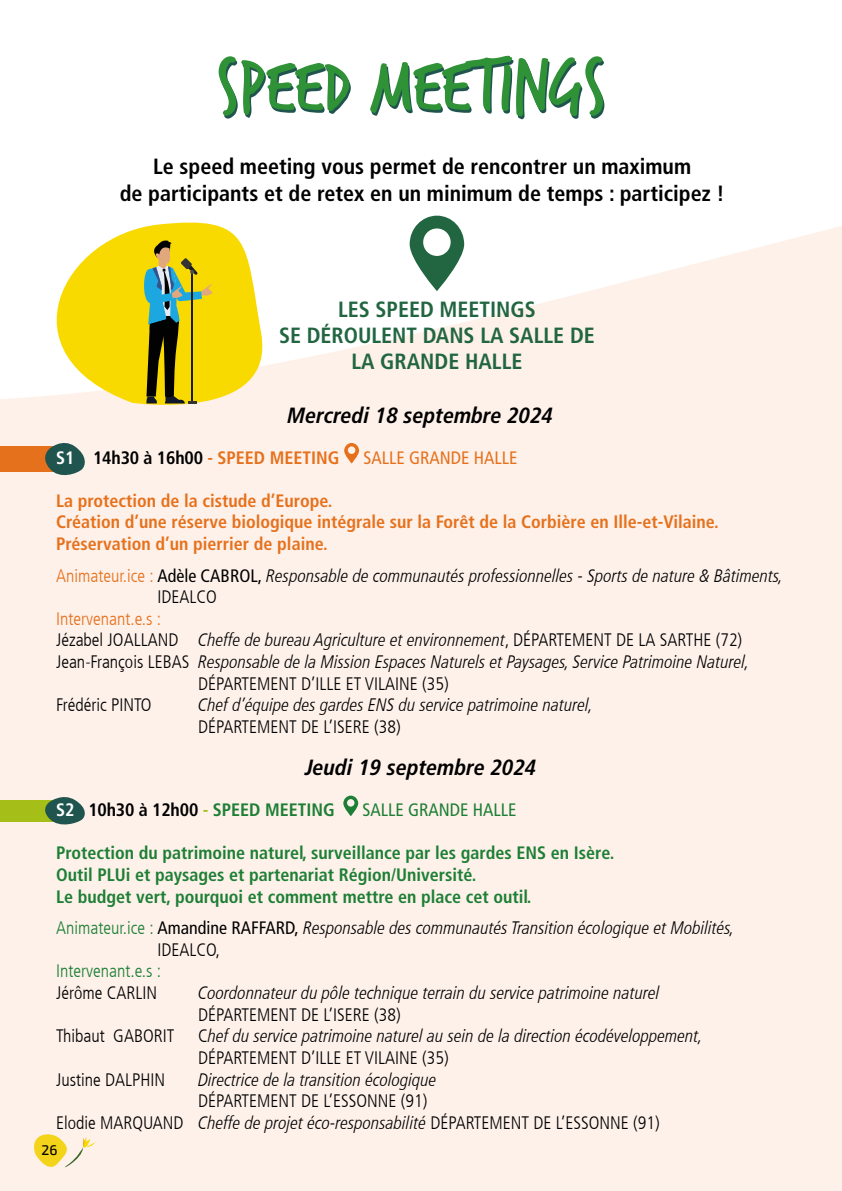
<style>
.page{position:relative;width:842px;height:1191px;background:#fff}
.page>*{position:absolute;margin:0;border:0;box-sizing:border-box;transform-origin:0 0}
.t1{font:78.4px "Trash Hand";color:#1f554e}
.t2{font:700 condensed 22px/26.4px "Frutiger LT Com";color:#000;text-align:center}
.t3{font:700 condensed 22px/26px "Frutiger LT Com";color:#226641;text-align:center}
.t4{font:italic 700 condensed 22px "Frutiger LT Com";color:#000}
.t5{font:italic 300 condensed 18px/21.6px "Frutiger LT Com";color:#000}
.t6{font:300 condensed 18px/21.6px "Frutiger LT Com";color:#000}
.t7{font:700 condensed 18px/21.6px "Frutiger LT Com";color:#1d7f35}
.t8{font:700 condensed 18px/21.6px "Frutiger LT Com";color:#e6711c}
.t9{font:condensed 18px "Frutiger LT Com";color:#e6711c}
.t10{font:300 condensed 18px "Frutiger LT Com";color:#e6711c}
.t11{font:condensed 18px "Frutiger LT Com";color:#1d7f35}
.t12{font:300 condensed 18px "Frutiger LT Com";color:#1d7f35}
.t13{font:14px "Exo 2";color:#000}
.s1{color:#fff}
.s2{color:#000}
.s3{font-style:normal;color:#e6711c}
.s4{font-weight:400;font-style:normal}
.s5{font-style:normal}
.s6{font-style:italic}
.s7{color:#a5bf18}
.s8{font-style:normal;color:#1d7f35}
</style>
<div class="page">
<div style="left:0;top:215px;width:842px;height:976px;background:#fef1ea"></div>
<svg style="left:410px;top:216px;width:54px;height:75px"></svg>
<svg style="left:0;top:215px;width:277px;height:208px"></svg>
<svg style="left:141px;top:239px;width:72px;height:164px;background:#a9a425"></svg>
<div style="left:0;top:446px;width:65px;height:25px;background:#e6711c"></div>
<svg style="left:39px;top:437px;width:49px;height:43px;background:#939a8b"></svg>
<svg style="left:344px;top:443px;width:15px;height:20px"></svg>
<div style="left:0;top:800px;width:65px;height:21px;background:#a5bf18"></div>
<svg style="left:39px;top:792px;width:49px;height:37px;background:#8da38b"></svg>
<svg style="left:343px;top:795px;width:15px;height:21px"></svg>
<svg style="left:28px;top:1129px;width:68px;height:45px;background:#f9e7ae"></svg>
<h1 class="t1" style="left:218px;top:51px;width:390px">SPEED MEETINGS</h1>
<p class="t2" style="left:120px;top:153px;width:606px">Le speed meeting vous permet de rencontrer un maximum<br>de participants et de retex en un minimum de temps : participez !</p>
<p class="t3" style="left:279px;top:297px;width:317px">LES SPEED MEETINGS<br>SE DÉROULENT DANS LA SALLE DE<br>LA GRANDE HALLE</p>
<p class="t4" style="left:288px;top:402px;width:267px">Mercredi 18 septembre 2024</p>
<p class="t8" style="left:56px;top:446px;width:285px"><span class="s1">S1</span> <span class="s2">14h30 à 16h00</span> - SPEED MEETING</p>
<p class="t9" style="left:363px;top:447px;width:155px">SALLE GRANDE HALLE</p>
<p class="t8" style="left:56px;top:490px;width:664px">La protection de la cistude d’Europe.<br>Création d’une réserve biologique intégrale sur la Forêt de la Corbière en Ille-et-Vilaine.<br>Préservation d’un pierrier de plaine.</p>
<p class="t5" style="left:157px;top:565px;width:627px;text-indent:-101px"><span class="s3">Animateur.ice :</span> <span class="s4">Adèle CABROL,</span> Responsable de communautés professionnelles - Sports de nature &amp; Bâtiments,<br><span class="s5">IDEALCO</span></p>
<p class="t10" style="left:56px;top:608px;width:106px">Intervenant.e.s :</p>
<p class="t6" style="left:56px;top:629px;width:688px">Jézabel JOALLAND <span class="s6">Cheffe de bureau Agriculture et environnement</span>, DÉPARTEMENT DE LA SARTHE (72)</p>
<p class="t5" style="left:56px;top:651px;width:695px"><span class="s5">Jean-François LEBAS</span> Responsable de la Mission Espaces Naturels et Paysages, Service Patrimoine Naturel,</p>
<p class="t6" style="left:198px;top:673px;width:252px">DÉPARTEMENT D’ILLE ET VILAINE (35)</p>
<p class="t6" style="left:56px;top:694px;width:97px">Frédéric PINTO</p>
<p class="t5" style="left:198px;top:694px;width:397px">Chef d’équipe des gardes ENS du service patrimoine naturel,</p>
<p class="t6" style="left:198px;top:716px;width:204px">DÉPARTEMENT DE L’ISERE (38)</p>
<p class="t4" style="left:305px;top:754px;width:233px">Jeudi 19 septembre 2024</p>
<p class="t7" style="left:56px;top:799px;width:280px"><span class="s1">S2</span> <span class="s2">10h30 à 12h00</span> <span class="s7">-</span> SPEED MEETING</p>
<p class="t11" style="left:362px;top:799px;width:155px">SALLE GRANDE HALLE</p>
<p class="t7" style="left:56px;top:842px;width:560px">Protection du patrimoine naturel, surveillance par les gardes ENS en Isère.<br>Outil PLUi et paysages et partenariat Région/Université.<br>Le budget vert, pourquoi et comment mettre en place cet outil.</p>
<p class="t5" style="left:157px;top:917px;width:578px;text-indent:-101px"><span class="s8">Animateur.ice :</span> <span class="s4">Amandine RAFFARD,</span> Responsable des communautés Transition écologique et Mobilités,<br><span class="s5">IDEALCO,</span></p>
<p class="t12" style="left:56px;top:961px;width:106px">Intervenant.e.s :</p>
<p class="t6" style="left:56px;top:982px;width:103px">Jérôme CARLIN</p>
<p class="t5" style="left:198px;top:982px;width:463px">Coordonnateur du pôle technique terrain du service patrimoine naturel</p>
<p class="t6" style="left:198px;top:1003px;width:204px">DÉPARTEMENT DE L’ISERE (38)</p>
<p class="t6" style="left:56px;top:1025px;width:120px">Thibaut GABORIT</p>
<p class="t5" style="left:198px;top:1025px;width:506px"><span class="s5">C</span>hef du service patrimoine naturel au sein de la direction écodéveloppement,<br><span class="s5">DÉPARTEMENT D’ILLE ET VILAINE (35)</span></p>
<p class="t6" style="left:56px;top:1068px;width:111px">Justine DALPHIN</p>
<p class="t5" style="left:198px;top:1068px;width:240px">Directrice de la transition écologique</p>
<p class="t6" style="left:56px;top:1090px;width:605px;text-indent:142px">DÉPARTEMENT DE L’ESSONNE (91)<br>Elodie MARQUAND <span class="s6">Cheffe de projet éco-responsabilité</span> DÉPARTEMENT DE L’ESSONNE (91)</p>
<p class="t13" style="left:41px;top:1140px;width:17px">26</p>
</div>
